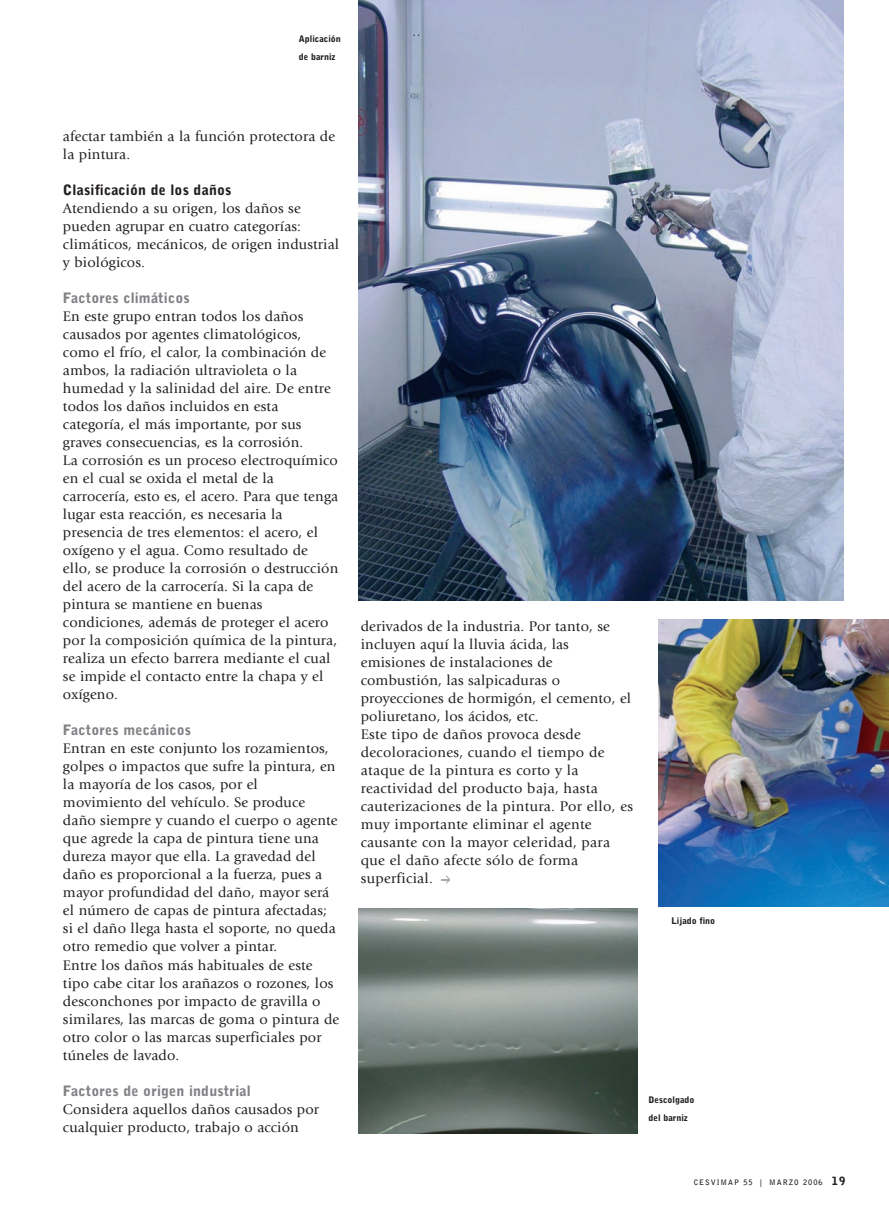
<style>
.page{position:relative;width:889px;height:1215px;background:#fff}
.page>*{position:absolute;margin:0;border:0;box-sizing:border-box;transform-origin:0 0}
.t1{font:14.55px/18px "Giovanni";letter-spacing:.01em;color:#231f20}
.t2{font:900 14.25px "Bell Gothic";letter-spacing:.01em;color:#808285}
.t3{font:900 14.25px "Bell Gothic";letter-spacing:.01em;color:#231f20}
.t4{font:900 9px/18px "Bell Gothic";color:#231f20}
.t5{font:700 7.5px "Bell Gothic";letter-spacing:.13em;color:#231f20}
.s1{font-weight:900;font-size:11.25px}
</style>
<div class="page">
<img style="left:358px;top:0;width:531px;height:1134px">
<p class="t4" style="left:299px;top:30px;width:44px">Aplicación de barniz</p>
<p class="t1" style="left:63px;top:128px;width:274px">afectar también a la función protectora de la pintura.</p>
<p class="t3" style="left:63px;top:184px;width:170px">Clasificación de los daños</p>
<p class="t1" style="left:63px;top:200px;width:278px">Atendiendo a su origen, los daños se pueden agrupar en cuatro categorías: climáticos, mecánicos, de origen industrial y biológicos.</p>
<p class="t2" style="left:63px;top:292px;width:128px">Factores climáticos</p>
<p class="t1" style="left:63px;top:308px;width:277px">En este grupo entran todos los daños causados por agentes climatológicos, como el frío, el calor, la combinación de ambos, la radiación ultravioleta o la humedad y la salinidad del aire. De entre todos los daños incluidos en esta categoría, el más importante, por sus graves consecuencias, es la corrosión.<br>La corrosión es un proceso electroquímico en el cual se oxida el metal de la carrocería, esto es, el acero. Para que tenga lugar esta reacción, es necesaria la presencia de tres elementos: el acero, el oxígeno y el agua. Como resultado de ello, se produce la corrosión o destrucción del acero de la carrocería. Si la capa de pintura se mantiene en buenas condiciones, además de proteger el acero por la composición química de la pintura, realiza un efecto barrera mediante el cual se impide el contacto entre la chapa y el oxígeno.</p>
<p class="t2" style="left:63px;top:724px;width:130px">Factores mecánicos</p>
<p class="t1" style="left:63px;top:740px;width:278px">Entran en este conjunto los rozamientos, golpes o impactos que sufre la pintura, en la mayoría de los casos, por el movimiento del vehículo. Se produce daño siempre y cuando el cuerpo o agente que agrede la capa de pintura tiene una dureza mayor que ella. La gravedad del daño es proporcional a la fuerza, pues a mayor profundidad del daño, mayor será el número de capas de pintura afectadas; si el daño llega hasta el soporte, no queda otro remedio que volver a pintar.<br>Entre los daños más habituales de este tipo cabe citar los arañazos o rozones, los desconchones por impacto de gravilla o similares, las marcas de goma o pintura de otro color o las marcas superficiales por túneles de lavado.</p>
<p class="t2" style="left:63px;top:1084px;width:189px">Factores de origen industrial</p>
<p class="t1" style="left:63px;top:1100px;width:257px">Considera aquellos daños causados por cualquier producto, trabajo o acción</p>
<p class="t1" style="left:361px;top:618px;width:274px">derivados de la industria. Por tanto, se incluyen aquí la lluvia ácida, las emisiones de instalaciones de combustión, las salpicaduras o proyecciones de hormigón, el cemento, el poliuretano, los ácidos, etc.<br>Este tipo de daños provoca desde decoloraciones, cuando el tiempo de ataque de la pintura es corto y la reactividad del producto baja, hasta cauterizaciones de la pintura. Por ello, es muy importante eliminar el agente causante con la mayor celeridad, para que el daño afecte sólo de forma superficial.</p>
<p class="t4" style="left:671px;top:911px;width:45px">Lijado fino</p>
<p class="t4" style="left:648px;top:1091px;width:47px">Descolgado del barniz</p>
<p class="t5" style="left:693px;top:1179px;width:153px">CESVIMAP 55 | MARZO 2006 <span class="s1">19</span></p>
</div>
